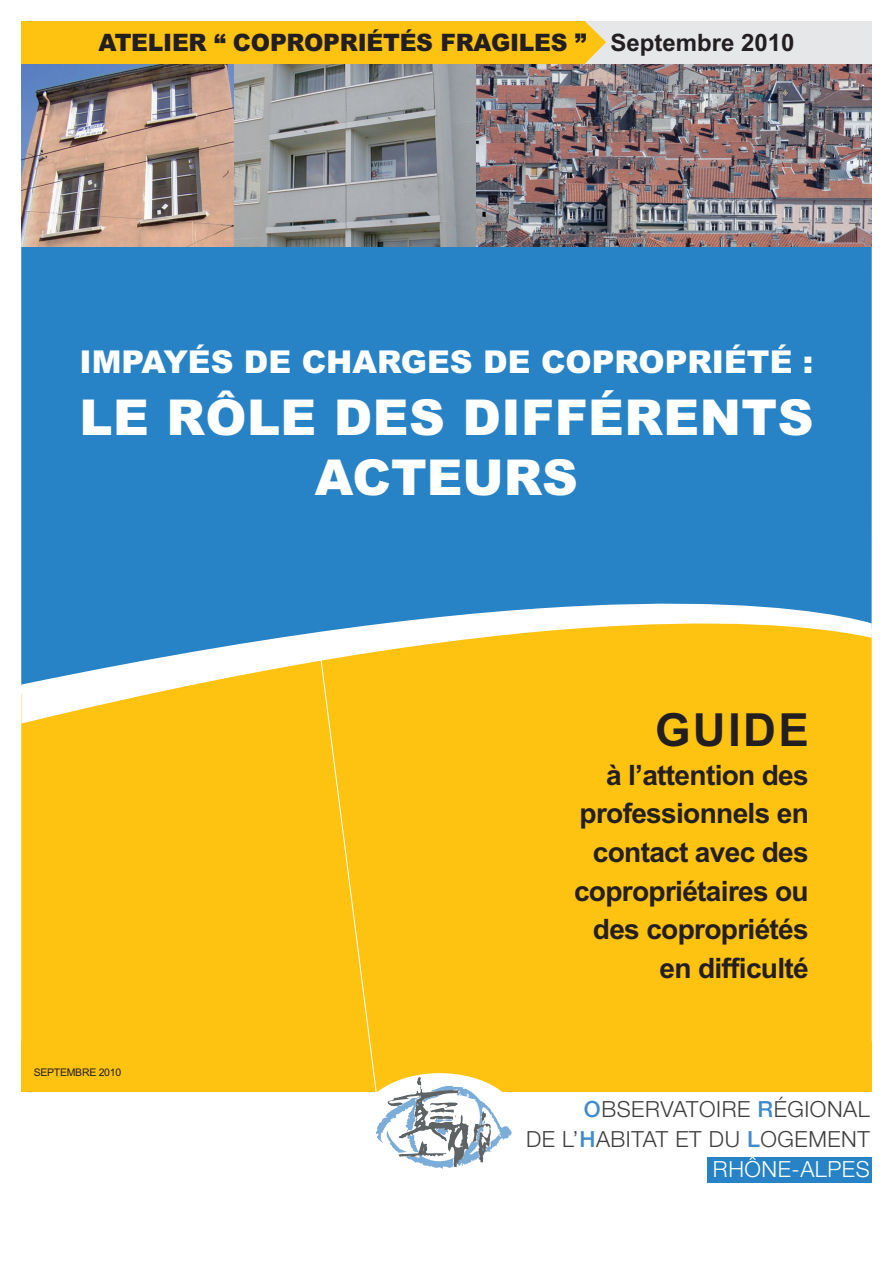
<style>
.page{position:relative;width:893px;height:1263px;background:#fff}
.page>*{position:absolute;margin:0;border:0;box-sizing:border-box;transform-origin:0 0}
.t1{font:900 49.5px/59.4px "Arial";letter-spacing:.01em;color:#fff;text-align:center}
.t2{font:700 45.6px "Arial";letter-spacing:.05em;color:#231f20}
.t3{font:900 31.5px "Arial";color:#fff}
.t4{font:700 28.05px/38.7px "Arial";letter-spacing:-.025em;color:#231f20;text-align:right}
.t5{font:900 24px "Arial";letter-spacing:-.01em;color:#231f20}
.t6{font:300 22.2px/29.5px "Helvetica Neue";letter-spacing:.025em;color:#3e3e3f;text-align:right}
.t7{font:10.5px "Arial";letter-spacing:-.025em;color:#231f20}
.s1{font-weight:700}
.s2{font-weight:500;color:#408bca}
.s3{color:#fff}
</style>
<div class="page">
<div style="left:21px;top:247px;width:851px;height:321px;background:#2783c5"></div>
<div style="left:21px;top:1041px;width:851px;height:51px;background:#fec210"></div>
<div style="left:708px;top:1157px;width:164px;height:25px;background:#2783c5"></div>
<svg style="left:361px;top:1073px;width:158px;height:97px"></svg>
<img style="left:470px;top:1132px;width:42px;height:30px">
<div style="left:21px;top:723px;width:851px;height:318px;background:#fec210"></div>
<img style="left:21px;top:64px;width:851px;height:183px">
<svg style="left:21px;top:568px;width:851px;height:155px"></svg>
<svg style="left:318px;top:635px;width:59px;height:462px"></svg>
<div style="left:504px;top:21px;width:368px;height:43px;background:#e6e7e9"></div>
<svg style="left:585px;top:21px;width:21px;height:43px"></svg>
<div style="left:21px;top:21px;width:564px;height:43px;background:#fec210"></div>
<p class="t5" style="left:98px;top:29px;width:697px">ATELIER “ COPROPRIÉTÉS FRAGILES ” <span class="s1">Septembre 2010</span></p>
<p class="t3" style="left:80px;top:344px;width:735px">IMPAYÉS DE CHARGES DE COPROPRIÉTÉ :</p>
<h1 class="t1" style="left:80px;top:389px;width:735px">LE RÔLE DES DIFFÉRENTS<br>ACTEURS</h1>
<p class="t7" style="left:34px;top:1068px;width:89px">SEPTEMBRE 2010</p>
<h2 class="t2" style="left:655px;top:713px;width:155px">GUIDE</h2>
<p class="t4" style="left:574px;top:758px;width:236px">à l’attention des professionnels en contact avec des copropriétaires ou des copropriétés en difficulté</p>
<p class="t6" style="left:526px;top:1097px;width:345px"><span class="s2">O</span>BSERVATOIRE <span class="s2">R</span>ÉGIONAL<br>DE L’<span class="s2">H</span>ABITAT ET DU <span class="s2">L</span>OGEMENT<br><span class="s3">RHÔNE-ALPES</span></p>
</div>
